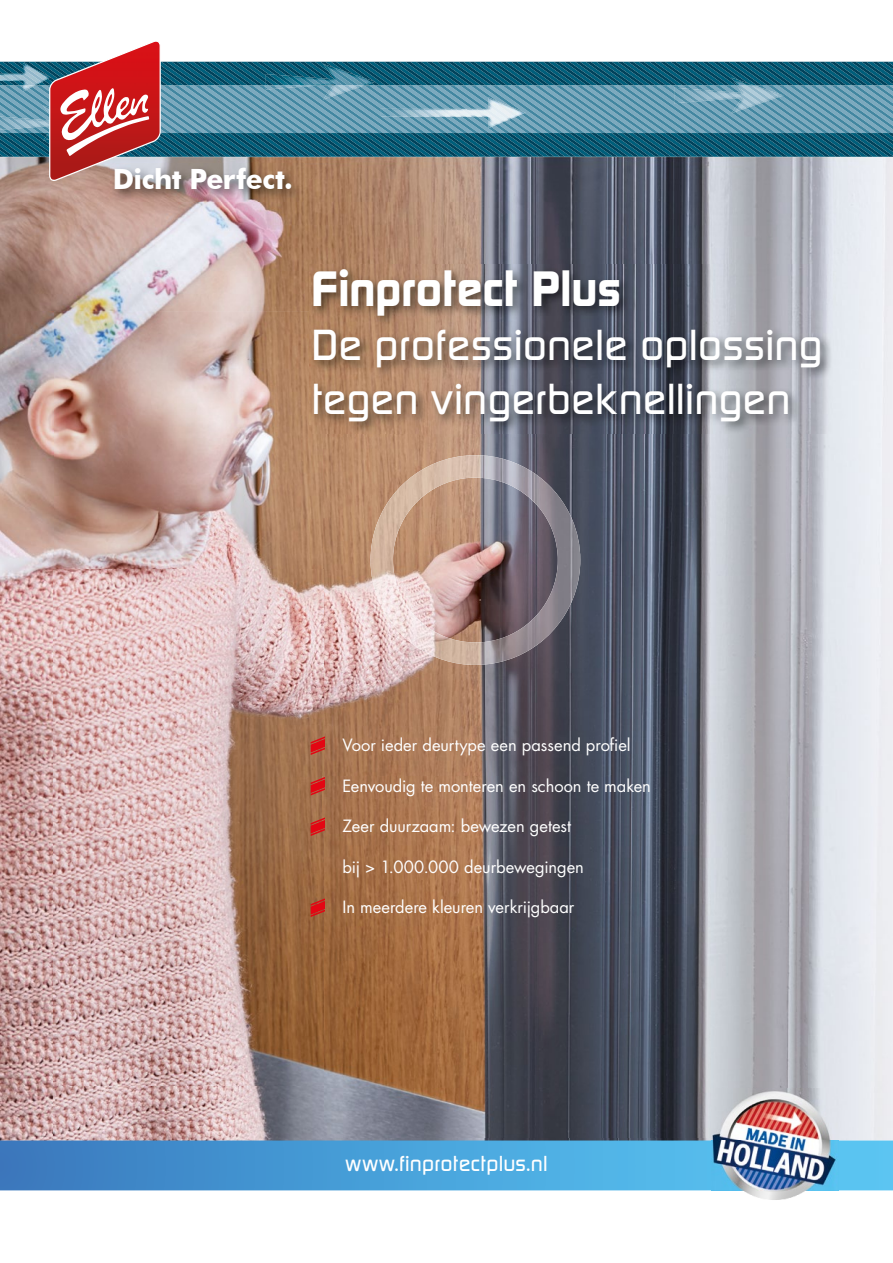
<style>
.page{position:relative;width:893px;height:1263px;background:#fff}
.page>*{position:absolute;margin:0;border:0;box-sizing:border-box;transform-origin:0 0}
.t1{font:800 48px "Digital Serial";color:#fff}
.t2{font:700 42px/54px "Digital Serial";color:#fff}
.t3{font:700 27.9px "Futura BT";letter-spacing:-.02em;color:#fff}
.t4{font:700 21px "Digital Serial";letter-spacing:.01em;color:#fff}
.t5{font:16.5px "Futura Std";color:#fff}
</style>
<div class="page">
<img style="left:0;top:181px;width:893px;height:130px">
<img style="left:0;top:311px;width:323px;height:829px">
<img style="left:323px;top:434px;width:485px;height:705px">
<img style="left:323px;top:1139px;width:388px;height:1px">
<svg style="left:0;top:1140px;width:893px;height:50px;background:#499ed7"></svg>
<img style="left:310px;top:265px;width:523px;height:169px">
<svg style="left:311px;top:736px;width:14px;height:19px"></svg>
<svg style="left:311px;top:777px;width:14px;height:18px"></svg>
<svg style="left:311px;top:817px;width:14px;height:19px"></svg>
<svg style="left:311px;top:898px;width:14px;height:19px"></svg>
<svg style="left:0;top:41px;width:893px;height:140px"></svg>
<img style="left:711px;top:1088px;width:127px;height:112px">
<img style="left:111px;top:163px;width:192px;height:39px">
<img style="left:370px;top:455px;width:210px;height:210px">
<h3 class="t3" style="left:113px;top:162px;width:182px">Dicht Perfect.</h3>
<h1 class="t1" style="left:311px;top:260px;width:311px">Finprotect Plus</h1>
<h2 class="t2" style="left:311px;top:318px;width:513px">De professionele oplossing tegen vingerbeknellingen</h2>
<p class="t5" style="left:342px;top:735px;width:290px">Voor ieder deurtype een passend profiel</p>
<p class="t5" style="left:342px;top:775px;width:310px">Eenvoudig te monteren en schoon te maken</p>
<p class="t5" style="left:342px;top:816px;width:230px">Zeer duurzaam: bewezen getest</p>
<p class="t5" style="left:342px;top:856px;width:243px">bij &gt; 1.000.000 deurbewegingen</p>
<p class="t5" style="left:342px;top:897px;width:233px">In meerdere kleuren verkrijgbaar</p>
<p class="t4" style="left:345px;top:1152px;width:204px">www.finprotectplus.nl</p>
</div>
